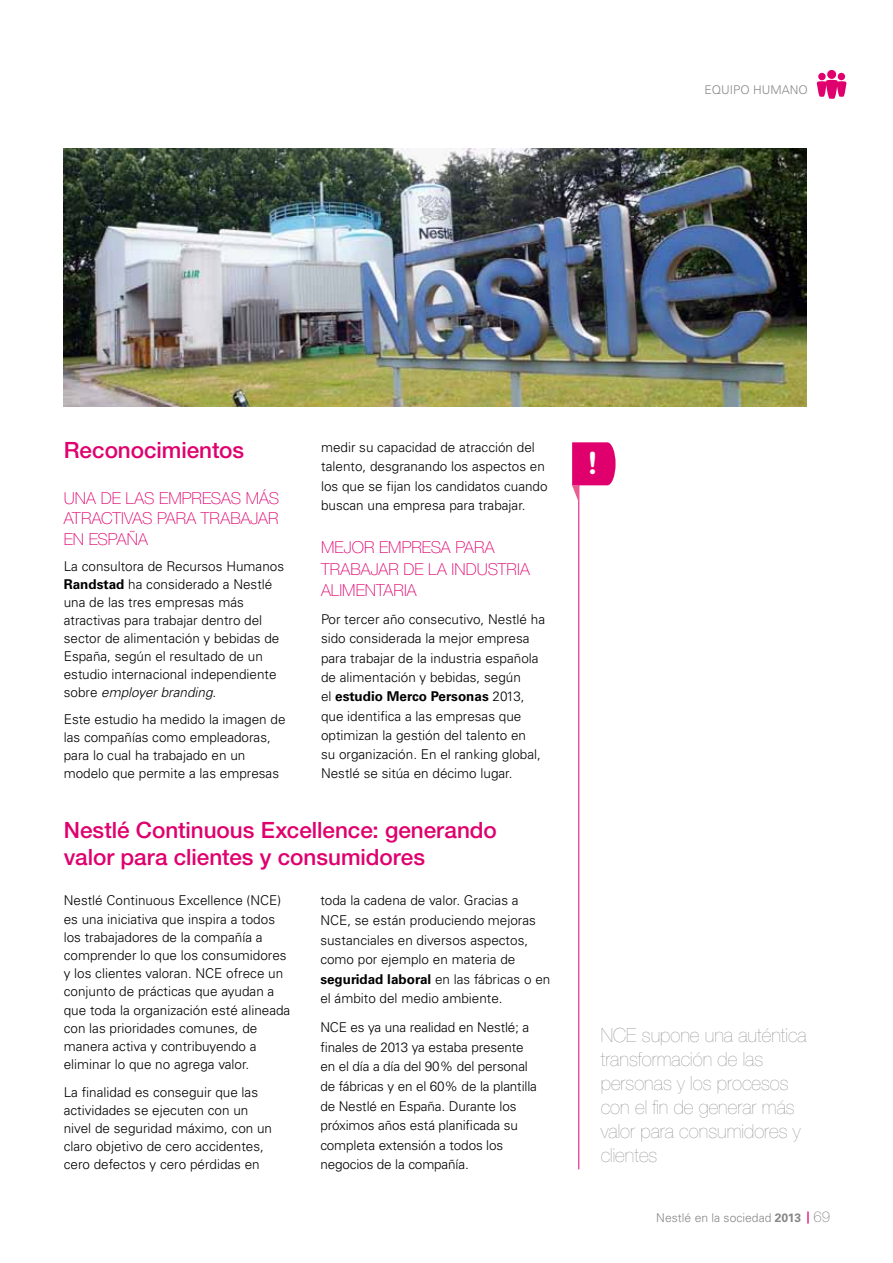
<style>
.page{position:relative;width:893px;height:1263px;background:#fff}
.page>*{position:absolute;margin:0;border:0;box-sizing:border-box;transform-origin:0 0}
.t1{font:700 30.6px "Helvetica Rounded LT Std";color:#fff}
.t2{font:500 22.5px/27px "Helvetica Neue LT Std";color:#df006e}
.t3{font:200 19.5px/24px "Helvetica Neue LT Std";color:#878787}
.t4{font:100 16.5px/20.2px "Helvetica Neue LT Std";letter-spacing:.005em;color:#df006e}
.t5{font:300 13.5px/19.6px "Univers LT Std";color:#000}
.t6{font:300 12.15px "Univers LT Std";color:#878787}
.t7{font:300 12px "Univers LT Std";color:#878787}
.s1{font-weight:700}
.s2{font-style:italic}
.s3{font-family:"Helvetica Neue LT Std";font-weight:500;font-size:12px;color:#df006e}
.s4{font-family:"Helvetica Neue LT Std";font-weight:100;font-size:15px}
</style>
<div class="page">
<div style="left:818px;top:73px;width:8px;height:7px;background:#df006e;border-radius:50%"></div>
<div style="left:838px;top:73px;width:7px;height:7px;background:#df006e;border-radius:50%"></div>
<div style="left:827px;top:70px;width:9px;height:9px;background:#df006e;border-radius:50%"></div>
<svg style="left:817px;top:80px;width:30px;height:19px"></svg>
<hr style="left:579px;top:451px;width:1px;height:718px;background:#e6007f">
<svg style="left:572px;top:442px;width:44px;height:61px"></svg>
<img style="left:64px;top:149px;width:743px;height:257px">
<p class="t7" style="left:705px;top:82px;width:105px">EQUIPO HUMANO</p>
<h2 class="t2" style="left:64px;top:437px;width:182px">Reconocimientos</h2>
<p class="t4" style="left:64px;top:488px;width:217px">UNA DE LAS EMPRESAS MÁS<br>ATRACTIVAS PARA TRABAJAR<br>EN ESPAÑA</p>
<p class="t5" style="left:64px;top:557px;width:222px;line-height:18px">La consultora de Recursos Humanos<br><span class="s1">Randstad</span> ha considerado a Nestlé una de las tres empresas más atractivas para trabajar dentro del sector de alimentación y bebidas de<br>España, según el resultado de un estudio internacional independiente sobre <span class="s2">employer branding</span>.</p>
<p class="t5" style="left:64px;top:711px;width:223px;line-height:18px">Este estudio ha medido la imagen de las compañías como empleadoras, para lo cual ha trabajado en un modelo que permite a las empresas</p>
<p class="t5" style="left:321px;top:438px;width:228px">medir su capacidad de atracción del talento, desgranando los aspectos en los que se fijan los candidatos cuando buscan una empresa para trabajar.</p>
<p class="t4" style="left:321px;top:536px;width:210px;line-height:21.6px">MEJOR EMPRESA PARA<br>TRABAJAR DE LA INDUSTRIA<br>ALIMENTARIA</p>
<p class="t5" style="left:321px;top:610px;width:226px">Por tercer año consecutivo, Nestlé ha sido considerada la mejor empresa para trabajar de la industria española de alimentación y bebidas, según<br>el <span class="s1">estudio Merco Personas</span> 2013, que identifica a las empresas que optimizan la gestión del talento en<br>su organización. En el ranking global, Nestlé se sitúa en décimo lugar.</p>
<h1 class="t1" style="left:588px;top:444px;width:11px">!</h1>
<h2 class="t2" style="left:64px;top:816px;width:435px">Nestlé Continuous Excellence: generando valor para clientes y consumidores</h2>
<p class="t5" style="left:320px;top:891px;width:231px">toda la cadena de valor. Gracias a NCE, se están produciendo mejoras sustanciales en diversos aspectos, como por ejemplo en materia de <span class="s1">seguridad laboral</span> en las fábricas o en el ámbito del medio ambiente.</p>
<p class="t5" style="left:320px;top:1017px;width:218px">NCE es ya una realidad en Nestlé; a finales de 2013 ya estaba presente en el día a día del 90% del personal de fábricas y en el 60% de la plantilla de Nestlé en España. Durante los próximos años está planificada su completa extensión a todos los negocios de la compañía.</p>
<h3 class="t3" style="left:601px;top:1023px;width:207px">NCE supone una auténtica transformación de las personas y los procesos con el fin de generar más valor para consumidores y clientes</h3>
<p class="t5" style="left:64px;top:891px;width:228px;line-height:18.3px">Nestlé Continuous Excellence (NCE) es una iniciativa que inspira a todos los trabajadores de la compañía a comprender lo que los consumidores y los clientes valoran. NCE ofrece un conjunto de prácticas que ayudan a que toda la organización esté alineada con las prioridades comunes, de manera activa y contribuyendo a eliminar lo que no agrega valor.</p>
<p class="t5" style="left:64px;top:1083px;width:210px;line-height:18.1px">La finalidad es conseguir que las actividades se ejecuten con un nivel de seguridad máximo, con un claro objetivo de cero accidentes, cero defectos y cero pérdidas en</p>
<p class="t6" style="left:656px;top:1210px;width:175px">Nestlé en la sociedad <span class="s1">2013</span> <span class="s3">|</span> <span class="s4">69</span></p>
</div>
